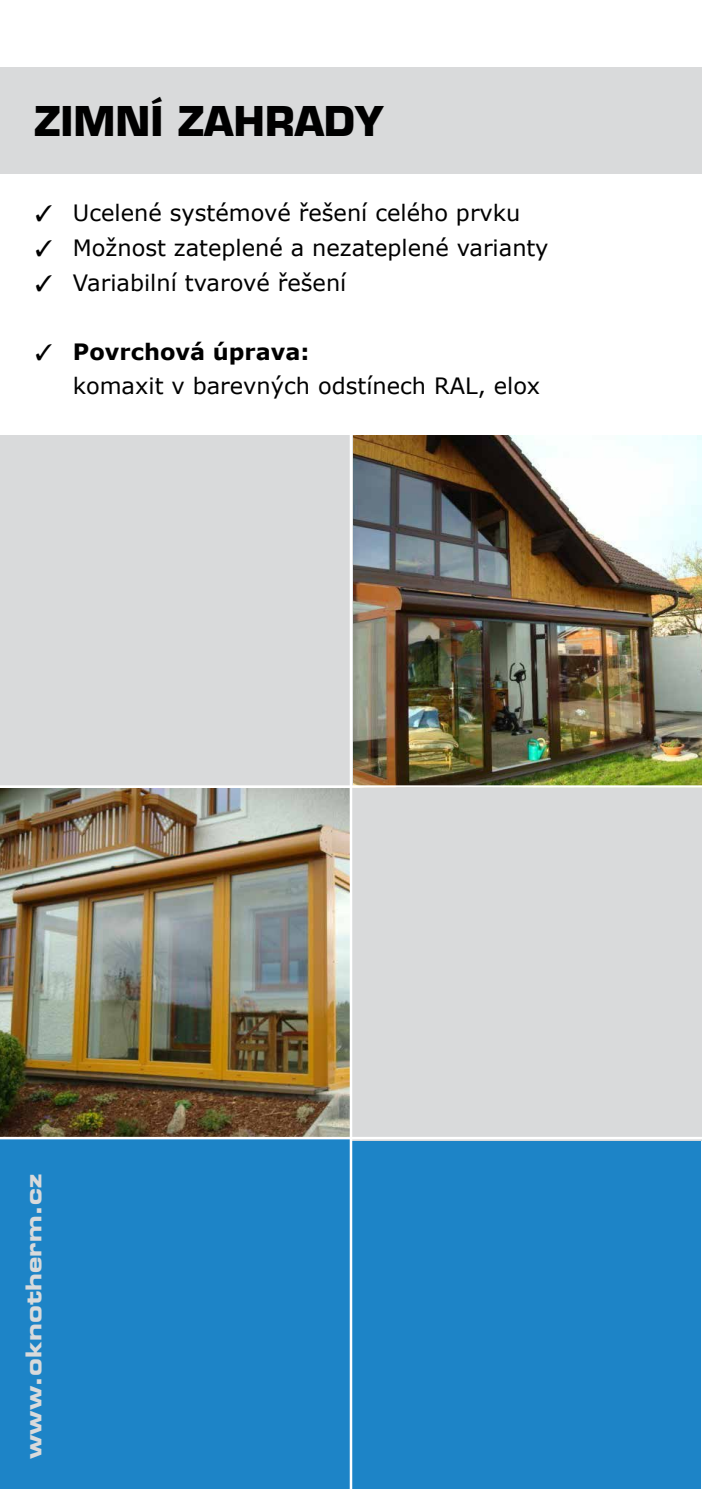
<style>
.page{position:relative;width:702px;height:1489px;background:#fff}
.page>*{position:absolute;margin:0;border:0;box-sizing:border-box;transform-origin:0 0}
.t1{font:700 40px "Eurostile LT";color:#000}
.t2{font:22.5px/34.5px "Verdana";color:#000}
.t3{font:700 22.5px "Verdana";color:#000}
.t4{font:22px "Eurostile CE Bold Extended Two";color:#d9dadb}
</style>
<div class="page">
<div style="left:350px;top:1138px;width:350px;height:350px;background:#1d84c7"></div>
<img style="left:352px;top:435px;width:350px;height:350px">
<div style="left:0;top:435px;width:352px;height:351px;background:#d9dadb"></div>
<div style="left:0;top:788px;width:702px;height:352px;background:#d9dadb"></div>
<img style="left:0;top:788px;width:350px;height:348px">
<div style="left:0;top:1139px;width:352px;height:349px;background:#1d84c7"></div>
<hr style="left:0;top:1136px;width:702px;height:3px;background:#fff">
<hr style="left:350px;top:432px;width:2px;height:1056px;background:#fff">
<div style="left:0;top:67px;width:702px;height:106px;background:#d9dadb"></div>
<hr style="left:0;top:785px;width:702px;height:2px;background:#fff">
<h1 class="t1" style="left:34px;top:97px;width:351px">ZIMNÍ ZAHRADY</h1>
<p class="t2" style="left:73px;top:196px;width:477px">Ucelené systémové řešení celého prvku<br>Možnost zateplené a nezateplené varianty<br>Variabilní tvarové řešení</p>
<p class="t3" style="left:73px;top:335px;width:238px">Povrchová úprava:</p>
<p class="t2" style="left:73px;top:368px;width:468px">komaxit v barevných odstínech RAL, elox</p>
<p class="t4" style="left:21px;top:1458px;width:286px;rotate:-90deg">www.oknotherm.cz</p>
</div>
